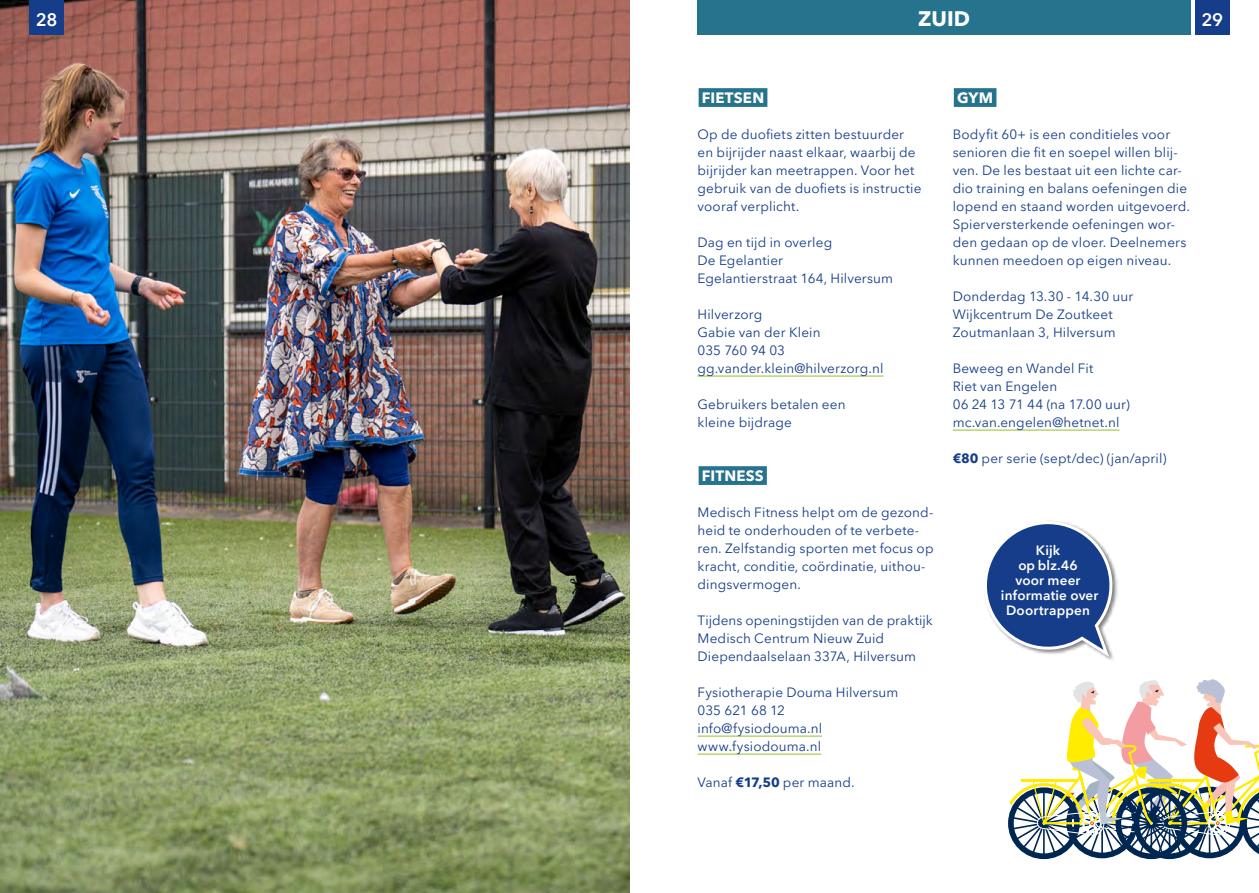
<style>
.page{position:relative;width:1259px;height:893px;background:#fff}
.page>*{position:absolute;margin:0;border:0;box-sizing:border-box;transform-origin:0 0}
.t1{font:700 21px "Avenir Next LT Pro";color:#fff}
.t2{font:600 18px "Avenir Next LT Pro";color:#fff}
.t3{font:700 15px "Avenir Next LT Pro";letter-spacing:.015em;color:#fff}
.t4{font:13.5px/18px "Avenir Next LT Pro";letter-spacing:.01em;color:#153d89}
.t5{font:600 13.5px/15px "Avenir Next LT Pro";letter-spacing:.015em;color:#fff;text-align:center}
.s1{font-weight:700}
</style>
<div class="page">
<div style="left:697px;top:0;width:494px;height:34px;background:#26738e"></div>
<div style="left:954px;top:88px;width:42px;height:19px;background:#26738e"></div>
<hr style="left:952px;top:430px;width:167px;height:1px;background:#95c11f">
<div style="left:698px;top:88px;width:69px;height:19px;background:#26738e"></div>
<hr style="left:697px;top:376px;width:186px;height:1px;background:#95c11f">
<div style="left:698px;top:466px;width:69px;height:19px;background:#26738e"></div>
<hr style="left:697px;top:736px;width:125px;height:1px;background:#95c11f">
<hr style="left:697px;top:754px;width:124px;height:1px;background:#95c11f">
<img style="left:0;top:0;width:629px;height:893px">
<div style="left:983px;top:520px;width:135px;height:142px;background:#000;opacity:.5"></div>
<svg style="left:983px;top:520px;width:132px;height:140px"></svg>
<svg style="left:1008px;top:679px;width:251px;height:180px"></svg>
<div style="left:1195px;top:0;width:34px;height:34px;background:#153d89"></div>
<div style="left:30px;top:0;width:34px;height:34px;background:#153d89"></div>
<h1 class="t1" style="left:918px;top:9px;width:53px">ZUID</h1>
<h2 class="t2" style="left:36px;top:12px;width:23px">28</h2>
<h2 class="t2" style="left:1201px;top:12px;width:23px">29</h2>
<p class="t3" style="left:702px;top:91px;width:64px">FIETSEN</p>
<p class="t4" style="left:697px;top:125px;width:225px">Op de duofiets zitten bestuurder en bijrijder naast elkaar, waarbij de bijrijder kan meetrappen. Voor het gebruik van de duofiets is instructie vooraf verplicht.</p>
<p class="t4" style="left:697px;top:234px;width:197px">Dag en tijd in overleg<br>De Egelantier<br>Egelantierstraat 164, Hilversum</p>
<p class="t4" style="left:697px;top:306px;width:187px">Hilverzorg<br>Gabie van der Klein<br>035 760 94 03 gg.vander.klein@hilverzorg.nl</p>
<p class="t4" style="left:697px;top:395px;width:150px">Gebruikers betalen een kleine bijdrage</p>
<p class="t3" style="left:702px;top:469px;width:63px">FITNESS</p>
<p class="t4" style="left:697px;top:503px;width:237px">Medisch Fitness helpt om de gezond&shy;heid te onderhouden of te verbete&shy;ren. Zelfstandig sporten met focus op kracht, conditie, coördinatie, uithou&shy;dingsvermogen.</p>
<p class="t4" style="left:697px;top:611px;width:237px">Tijdens openingstijden van de praktijk<br>Medisch Centrum Nieuw Zuid<br>Diependaalselaan 337A, Hilversum</p>
<p class="t4" style="left:697px;top:683px;width:202px">Fysiotherapie Douma Hilversum<br>035 621 68 12 info@fysiodouma.nl www.fysiodouma.nl</p>
<p class="t4" style="left:697px;top:774px;width:159px">Vanaf <span class="s1">€17,50</span> per maand.</p>
<p class="t3" style="left:957px;top:91px;width:38px">GYM</p>
<p class="t4" style="left:952px;top:125px;width:239px">Bodyfit 60+ is een conditieles voor senioren die fit en soepel willen blij&shy;ven. De les bestaat uit een lichte car&shy;dio training en balans oefeningen die lopend en staand worden uitgevoerd.<br>Spierversterkende oefeningen wor&shy;den gedaan op de vloer. Deelnemers kunnen meedoen op eigen niveau.</p>
<p class="t4" style="left:952px;top:288px;width:182px">Donderdag 13.30 - 14.30 uur<br>Wijkcentrum De Zoutkeet<br>Zoutmanlaan 3, Hilversum</p>
<p class="t4" style="left:952px;top:360px;width:178px">Beweeg en Wandel Fit<br>Riet van Engelen<br>06 24 13 71 44 (na 17.00 uur) mc.van.engelen@hetnet.nl</p>
<p class="t4" style="left:952px;top:450px;width:215px"><span class="s1">€80</span> per serie (sept/dec) (jan/april)</p>
<p class="t5" style="left:1001px;top:544px;width:99px">Kijk<br>op blz.46<br>voor meer informatie over<br>Doortrappen</p>
</div>
